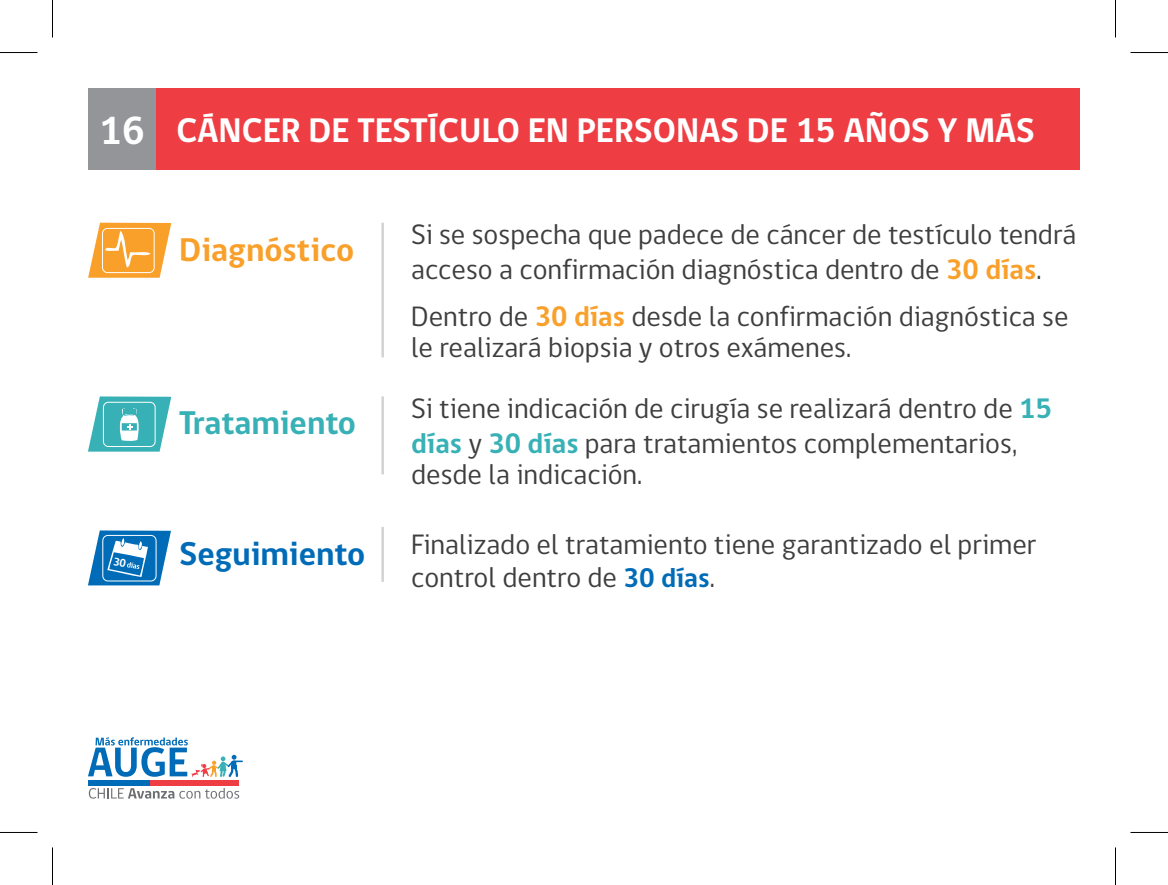
<style>
.page{position:relative;width:1168px;height:885px;background:#fff}
.page>*{position:absolute;margin:0;border:0;box-sizing:border-box;transform-origin:0 0}
.t1{font:700 40px "gob CL";color:#fff}
.t2{font:700 35px "gob CL";color:#fff}
.t3{font:700 33.75px "gob CL";color:#f9a02b}
.t4{font:700 33.75px "gob CL";color:#38b1b6}
.t5{font:700 33.75px "gob CL";color:#006cb7}
.t6{font:28.75px/34.5px "gob CL";color:#3e3e3f}
.s1{font-weight:700;color:#f9a02b}
.s2{font-weight:700;color:#38b1b6}
.s3{font-weight:700;font-size:27.5px;color:#006cb7}
</style>
<div class="page">
<div style="left:88px;top:88px;width:68px;height:81px;background:#939598"></div>
<div style="left:156px;top:88px;width:924px;height:81px;background:#ee3d43"></div>
<div style="left:89px;top:780px;width:61px;height:5px;background:#006cb7"></div>
<div style="left:150px;top:780px;width:89px;height:5px;background:#ee3d43"></div>
<svg style="left:89px;top:788px;width:150px;height:10px"></svg>
<svg style="left:88px;top:737px;width:155px;height:40px"></svg>
<svg style="left:88px;top:223px;width:83px;height:55px"></svg>
<hr style="left:381px;top:223px;width:3px;height:134px;background:#d1d2d4">
<svg style="left:88px;top:396px;width:83px;height:55px"></svg>
<hr style="left:381px;top:396px;width:3px;height:78px;background:#d1d2d4">
<hr style="left:381px;top:527px;width:3px;height:55px;background:#d1d2d4">
<hr style="left:0;top:52px;width:38px;height:1px;background:#000">
<hr style="left:1130px;top:52px;width:38px;height:1px;background:#000">
<hr style="left:0;top:832px;width:38px;height:1px;background:#000">
<hr style="left:1130px;top:832px;width:38px;height:1px;background:#000">
<hr style="left:52px;top:0;width:1px;height:38px;background:#000">
<hr style="left:52px;top:847px;width:1px;height:38px;background:#000">
<hr style="left:1115px;top:0;width:1px;height:38px;background:#000">
<hr style="left:1115px;top:847px;width:1px;height:38px;background:#000">
<svg style="left:88px;top:530px;width:83px;height:55px"></svg>
<p class="t1" style="left:99px;top:103px;width:47px">16</p>
<p class="t2" style="left:177px;top:106px;width:860px">CÁNCER DE TESTÍCULO EN PERSONAS DE 15 AÑOS Y MÁS</p>
<p class="t3" style="left:179px;top:226px;width:177px">Diagnóstico</p>
<p class="t4" style="left:179px;top:400px;width:179px">Tratamiento</p>
<p class="t6" style="left:411px;top:218px;width:667px">Si se sospecha que padece de cáncer de testículo tendrá acceso a confirmación diagnóstica dentro de <span class="s1">30 días</span>.</p>
<p class="t6" style="left:411px;top:301px;width:659px;line-height:31.2px">Dentro de <span class="s1">30 días</span> desde la confirmación diagnóstica se le realizará biopsia y otros exámenes.</p>
<p class="t6" style="left:411px;top:392px;width:643px">Si tiene indicación de cirugía se realizará dentro de <span class="s2">15 días</span> y <span class="s2">30 días</span> para tratamientos complementarios,</p>
<p class="t6" style="left:411px;top:457px;width:233px">desde la indicación.</p>
<p class="t5" style="left:179px;top:530px;width:188px">Seguimiento</p>
<p class="t6" style="left:411px;top:528px;width:627px;line-height:33px">Finalizado el tratamiento tiene garantizado el primer control dentro de <span class="s3">30 días</span>.</p>
</div>
